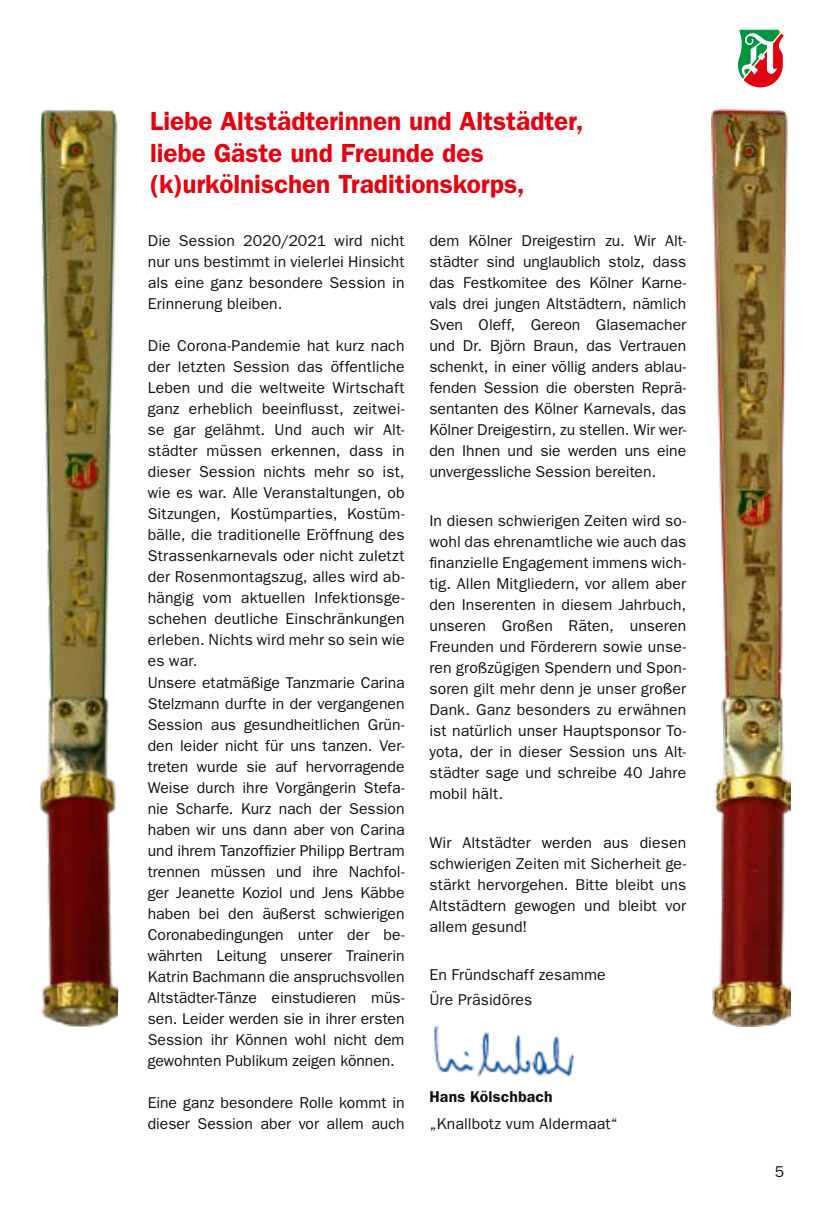
<style>
.page{position:relative;width:834px;height:1206px;background:#fff}
.page>*{position:absolute;margin:0;border:0;box-sizing:border-box;transform-origin:0 0}
.Headline_rot_15pt{font:600 26.25px/31.5px "Franklin Gothic";letter-spacing:-.005em;color:#e7000e}
.Fließtext_Blocksatz{font:15.75px/21px "Franklin Gothic";letter-spacing:.005em;color:#12120d;text-align:justify}
.Fließtext_Linksbündi{font:600 15.75px "Franklin Gothic";letter-spacing:.01em;color:#12120d}
</style>
<div class="page">
<img style="left:39px;top:109px;width:80px;height:918px">
<img style="left:711px;top:109px;width:79px;height:917px">
<img style="left:434px;top:1026px;width:140px;height:52px">
<svg style="left:738px;top:30px;width:45px;height:57px"></svg>
<p class="Headline_rot_15pt" style="left:150px;top:105px;width:435px">Liebe Altstädterinnen und Altstädter, liebe Gäste und Freunde des (k)urkölnischen Traditionskorps,</p>
<p class="Fließtext_Blocksatz" style="left:148px;top:230px;width:258px">Die Session 2020/2021 wird nicht nur uns bestimmt in vielerlei Hinsicht als eine ganz besondere Session in Erinnerung bleiben.</p>
<p class="Fließtext_Blocksatz" style="left:148px;top:335px;width:258px">Die Corona-Pandemie hat kurz nach der letzten Session das öffentliche Leben und die weltweite Wirtschaft ganz erheblich beeinflusst, zeitwei&shy;se gar gelähmt. Und auch wir Alt&shy;städter müssen erkennen, dass in dieser Session nichts mehr so ist, wie es war. Alle Veranstaltungen, ob Sitzungen, Kostümparties, Kostüm&shy;bälle, die traditionelle Eröffnung des Strassenkarnevals oder nicht zuletzt der Rosenmontagszug, alles wird ab&shy;hängig vom aktuellen Infektionsge&shy;schehen deutliche Einschränkungen erleben. Nichts wird mehr so sein wie es war.</p>
<p class="Fließtext_Blocksatz" style="left:148px;top:671px;width:258px">Unsere etatmäßige Tanzmarie Carina Stelzmann durfte in der vergangenen Session aus gesundheitlichen Grün&shy;den leider nicht für uns tanzen. Ver&shy;treten wurde sie auf hervorragende Weise durch ihre Vorgängerin Stefa&shy;nie Scharfe. Kurz nach der Session haben wir uns dann aber von Carina und ihrem Tanzoffizier Philipp Bertram trennen müssen und ihre Nachfol&shy;ger Jeanette Koziol und Jens Käbbe haben bei den äußerst schwierigen Coronabedingungen unter der be&shy;währten Leitung unserer Trainerin Katrin Bachmann die anspruchsvollen Altstädter-Tänze einstudieren müs&shy;sen. Leider werden sie in ihrer ersten Session ihr Können wohl nicht dem gewohnten Publikum zeigen können.</p>
<p class="Fließtext_Blocksatz" style="left:148px;top:1091px;width:258px">Eine ganz besondere Rolle kommt in dieser Session aber vor allem auch</p>
<p class="Fließtext_Blocksatz" style="left:429px;top:230px;width:258px">dem Kölner Dreigestirn zu. Wir Alt&shy;städter sind unglaublich stolz, dass das Festkomitee des Kölner Karne&shy;vals drei jungen Altstädtern, nämlich Sven Oleff, Gereon Glasemacher und Dr. Björn Braun, das Vertrauen schenkt, in einer völlig anders ablau&shy;fenden Session die obersten Reprä&shy;sentanten des Kölner Karnevals, das Kölner Dreigestirn, zu stellen. Wir wer&shy;den Ihnen und sie werden uns eine unvergessliche Session bereiten.</p>
<p class="Fließtext_Blocksatz" style="left:429px;top:509px;width:258px">In diesen schwierigen Zeiten wird so&shy;wohl das ehrenamtliche wie auch das finanzielle Engagement immens wich&shy;tig. Allen Mitgliedern, vor allem aber den Inserenten in diesem Jahrbuch, unseren Großen Räten, unseren Freunden und Förderern sowie unse&shy;ren großzügigen Spendern und Spon&shy;soren gilt mehr denn je unser großer Dank. Ganz besonders zu erwähnen ist natürlich unser Hauptsponsor To&shy;yota, der in dieser Session uns Alt&shy;städter sage und schreibe 40 Jahre mobil hält.</p>
<p class="Fließtext_Blocksatz" style="left:429px;top:831px;width:258px">Wir Altstädter werden aus diesen schwierigen Zeiten mit Sicherheit ge&shy;stärkt hervorgehen. Bitte bleibt uns Altstädtern gewogen und bleibt vor allem gesund!</p>
<p class="Fließtext_Blocksatz" style="left:429px;top:964px;width:178px">En Fründschaff zesamme</p>
<p class="Fließtext_Blocksatz" style="left:429px;top:988px;width:104px">Üre Präsidöres</p>
<p class="Fließtext_Linksbündi" style="left:429px;top:1087px;width:125px">Hans Kölschbach</p>
<p class="Fließtext_Blocksatz" style="left:429px;top:1112px;width:190px">„Knallbotz vum Aldermaat“</p>
<p class="Fließtext_Blocksatz" style="left:774px;top:1161px;width:11px">5</p>
</div>
